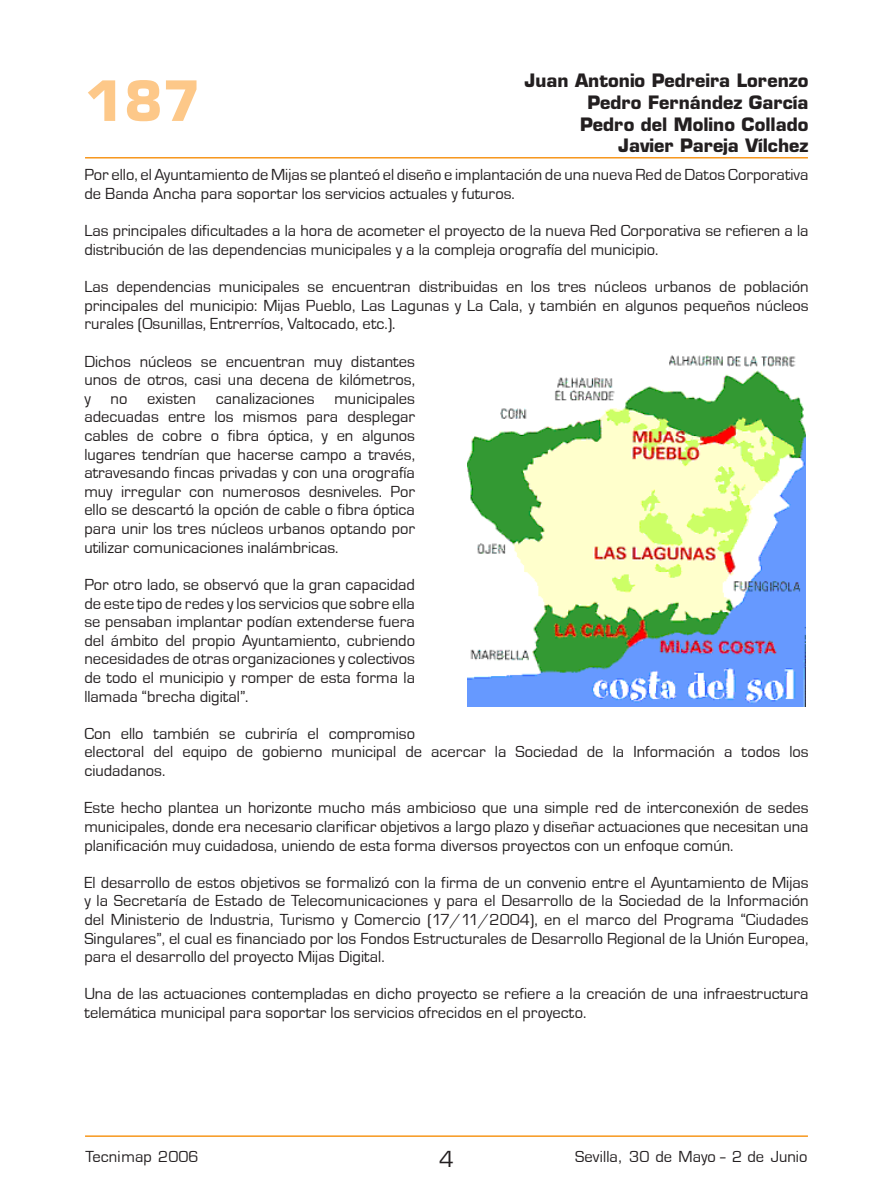
<style>
.page{position:relative;width:893px;height:1200px;background:#fff}
.page>*{position:absolute;margin:0;border:0;box-sizing:border-box;transform-origin:0 0}
.t1{font:700 54px "Eurostile";color:#fdc889}
.t2{font:700 18px/21.6px "Eurostile";color:#231f20;text-align:right}
.t3{font:16.5px/18.6px "Eurostile T";color:#231f20;text-align:justify}
.t4{font:16.5px "Eurostile";color:#231f20}
</style>
<div class="page">
<hr style="left:85px;top:1135px;width:723px;height:1px;background:#f7971d">
<hr style="left:85px;top:157px;width:723px;height:1px;background:#f7971d">
<img style="left:468px;top:355px;width:337px;height:351px">
<h1 class="t1" style="left:85px;top:68px;width:118px">187</h1>
<p class="t2" style="left:525px;top:70px;width:285px">Juan Antonio Pedreira Lorenzo<br>Pedro Fernández García<br>Pedro del Molino Collado<br>Javier Pareja Vílchez</p>
<p class="t3" style="left:84px;top:166px;width:726px">Por ello, el Ayuntamiento de Mijas se planteó el diseño e implantación de una nueva Red de Datos Corporativa de Banda Ancha para soportar los servicios actuales y futuros.</p>
<p class="t3" style="left:84px;top:222px;width:726px">Las principales dificultades a la hora de acometer el proyecto de la nueva Red Corporativa se refieren a la distribución de las dependencias municipales y a la compleja orografía del municipio.</p>
<p class="t3" style="left:84px;top:277px;width:726px">Las dependencias municipales se encuentran distribuidas en los tres núcleos urbanos de población principales del municipio: Mijas Pueblo, Las Lagunas y La Cala, y también en algunos pequeños núcleos rurales (Osunillas, Entrerríos, Valtocado, etc.).</p>
<p class="t3" style="left:84px;top:352px;width:332px">Dichos núcleos se encuentran muy distantes unos de otros, casi una decena de kilómetros, y no existen canalizaciones municipales adecuadas entre los mismos para desplegar cables de cobre o fibra óptica, y en algunos lugares tendrían que hacerse campo a través, atravesando fincas privadas y con una orografía muy irregular con numerosos desniveles. Por ello se descartó la opción de cable o fibra óptica para unir los tres núcleos urbanos optando por utilizar comunicaciones inalámbricas.</p>
<p class="t3" style="left:84px;top:575px;width:332px">Por otro lado, se observó que la gran capacidad de este tipo de redes y los servicios que sobre ella se pensaban implantar podían extenderse fuera del ámbito del propio Ayuntamiento, cubriendo necesidades de otras organizaciones y colectivos de todo el municipio y romper de esta forma la llamada “brecha digital”.</p>
<p class="t3" style="left:84px;top:724px;width:726px;text-align:left">Con ello también se cubriría el compromiso<br>electoral del equipo de gobierno municipal de acercar la Sociedad de la Información a todos los ciudadanos.</p>
<p class="t3" style="left:84px;top:798px;width:726px">Este hecho plantea un horizonte mucho más ambicioso que una simple red de interconexión de sedes municipales, donde era necesario clarificar objetivos a largo plazo y diseñar actuaciones que necesitan una planificación muy cuidadosa, uniendo de esta forma diversos proyectos con un enfoque común.</p>
<p class="t3" style="left:84px;top:873px;width:726px">El desarrollo de estos objetivos se formalizó con la firma de un convenio entre el Ayuntamiento de Mijas y la Secretaría de Estado de Telecomunicaciones y para el Desarrollo de la Sociedad de la Información del Ministerio de Industria, Turismo y Comercio (17/11/2004), en el marco del Programa “Ciudades Singulares”, el cual es financiado por los Fondos Estructurales de Desarrollo Regional de la Unión Europea, para el desarrollo del proyecto Mijas Digital.</p>
<p class="t3" style="left:84px;top:984px;width:726px">Una de las actuaciones contempladas en dicho proyecto se refiere a la creación de una infraestructura telemática municipal para soportar los servicios ofrecidos en el proyecto.</p>
<p class="t4" style="left:85px;top:1146px;width:115px">Tecnimap 2006</p>
<p class="t3" style="left:575px;top:1146px;width:234px">Sevilla, 30 de Mayo - 2 de Junio</p>
</div>
